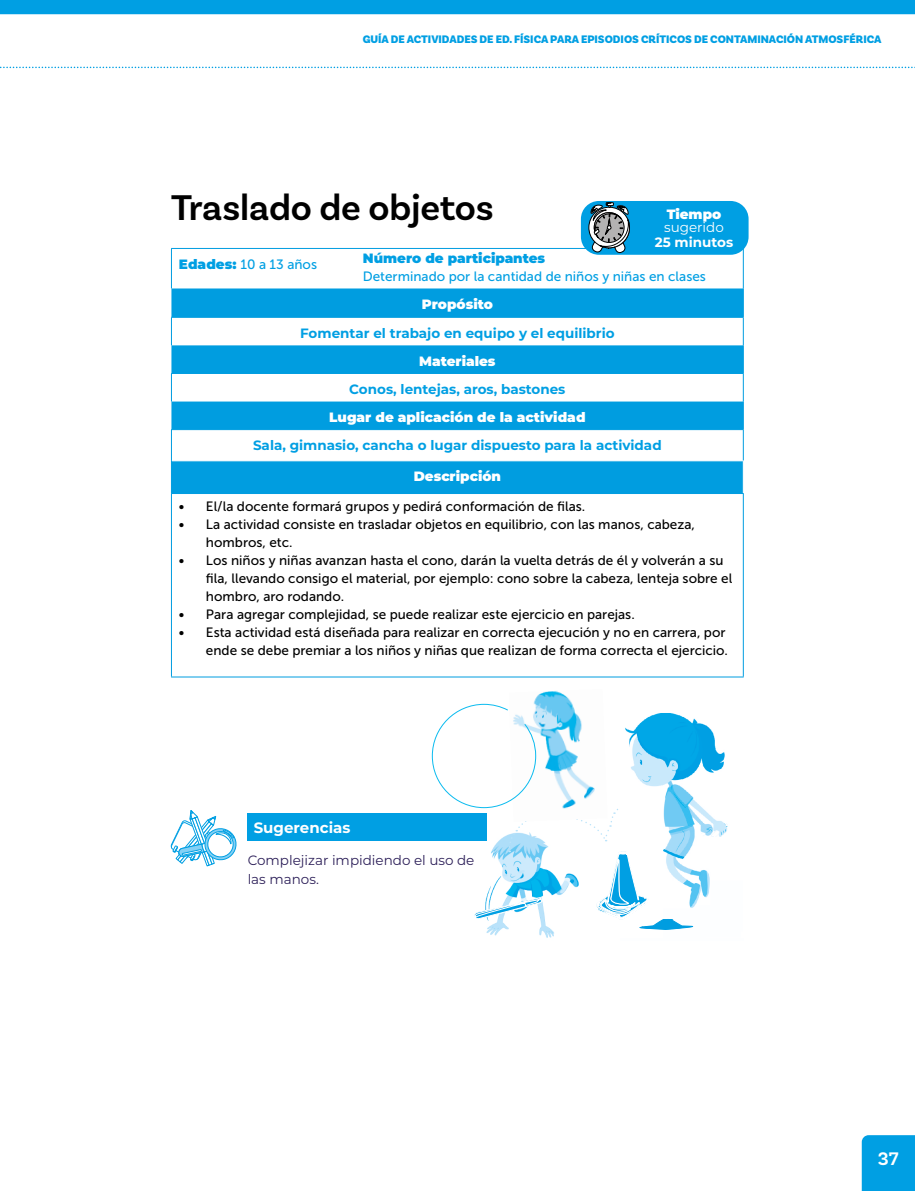
<style>
.page{position:relative;width:915px;height:1191px;background:#fff}
.page>*{position:absolute;margin:0;border:0;box-sizing:border-box;transform-origin:0 0}
.t1{font:600 37.5px "Basic Sans";letter-spacing:-.005em;color:#000}
.t2{font:600 19.05px "Basic Sans";color:#fff}
.t3{font:700 15px "Montserrat";color:#fff}
.t4{font:13.5px/18px "Museo Sans 500";color:#000}
.t5{font:700 13.5px "Montserrat";color:#009fe3}
.t6{font:900 13.5px "Montserrat";color:#fff}
.t7{font:13.5px "Museo Sans 500";color:#009fe3}
.t8{font:13.5px/19.5px "Montserrat";color:#2d2059}
.t9{font:900 13.5px "Montserrat";color:#009fe3}
.t10{font:700 13.5px "Montserrat";color:#fff}
.t11{font:13.5px "Montserrat";color:#fff}
.t12{font:900 11.4px "Basic Sans";color:#009fe3}
.s1{font-family:"Montserrat";font-weight:900}
</style>
<div class="page">
<svg style="left:0;top:67px;width:915px;height:1px"></svg>
<div style="left:861px;top:1135px;width:53px;height:56px;background:#009fe3"></div>
<div style="left:0;top:0;width:914px;height:14px;background:#009fe3"></div>
<img style="left:486px;top:929px;width:68px;height:9px">
<svg style="left:170px;top:810px;width:67px;height:56px"></svg>
<div style="left:247px;top:813px;width:239px;height:27px;background:#009fe3"></div>
<svg style="left:171px;top:288px;width:571px;height:205px;fill:#009de0"></svg>
<hr style="left:172px;top:460px;width:571px;height:1px;background:#fff">
<hr style="left:171px;top:249px;width:1px;height:39px;background:#009de0">
<hr style="left:171px;top:248px;width:572px;height:1px;background:#009de0">
<hr style="left:742px;top:249px;width:1px;height:39px;background:#009de0">
<svg style="left:171px;top:318px;width:1px;height:27px"></svg>
<hr style="left:171px;top:317px;width:572px;height:1px;background:#009de0">
<svg style="left:171px;top:374px;width:1px;height:27px"></svg>
<hr style="left:171px;top:373px;width:572px;height:1px;background:#009de0">
<svg style="left:742px;top:288px;width:1px;height:141px"></svg>
<hr style="left:171px;top:430px;width:1px;height:31px;background:#009de0">
<hr style="left:171px;top:429px;width:572px;height:1px;background:#009de0">
<hr style="left:742px;top:430px;width:1px;height:30px;background:#009de0">
<hr style="left:171px;top:461px;width:1px;height:32px;background:#009de0">
<hr style="left:171px;top:494px;width:1px;height:182px;background:#009de0">
<hr style="left:171px;top:493px;width:572px;height:1px;background:#009de0">
<hr style="left:742px;top:494px;width:1px;height:182px;background:#009de0">
<hr style="left:171px;top:676px;width:572px;height:1px;background:#009de0">
<img style="left:651px;top:718px;width:77px;height:212px">
<img style="left:533px;top:691px;width:39px;height:12px">
<svg style="left:431px;top:703px;width:263px;height:226px"></svg>
<div style="left:580px;top:201px;width:168px;height:54px;background:#009fe3;border-radius:18px"></div>
<div style="left:588px;top:207px;width:41px;height:41px;border:1px solid #000;border-radius:50%"></div>
<svg style="left:590px;top:201px;width:39px;height:53px"></svg>
<p class="t12" style="left:362px;top:32px;width:520px">GUÍA DE ACTIVIDADES DE ED. FÍSICA PARA EPISODIOS CRÍTICOS DE CONTAMINACIÓN ATMOSFÉRICA</p>
<h1 class="t1" style="left:171px;top:184px;width:324px">Traslado de objetos</h1>
<p class="t7" style="left:179px;top:257px;width:140px"><span class="s1">Edades:</span> 10 a 13 años</p>
<p class="t6" style="left:421px;top:294px;width:73px">Propósito</p>
<p class="t5" style="left:300px;top:323px;width:316px">Fomentar el trabajo en equipo y el equilibrio</p>
<p class="t6" style="left:419px;top:351px;width:78px">Materiales</p>
<p class="t5" style="left:349px;top:379px;width:217px">Conos, lentejas, aros, bastones</p>
<p class="t6" style="left:329px;top:407px;width:258px">Lugar de aplicación de la actividad</p>
<p class="t5" style="left:253px;top:436px;width:410px">Sala, gimnasio, cancha o lugar dispuesto para la actividad</p>
<p class="t6" style="left:413px;top:466px;width:89px">Descripción</p>
<p class="t4" style="left:179px;top:497px;width:408px">• El/la docente formará grupos y pedirá conformación de filas.</p>
<p class="t4" style="left:206px;top:515px;width:490px;text-indent:-27px">• La actividad consiste en trasladar objetos en equilibrio, con las manos, cabeza, hombros, etc.</p>
<p class="t4" style="left:206px;top:551px;width:527px;text-indent:-27px">• Los niños y niñas avanzan hasta el cono, darán la vuelta detrás de él y volverán a su fila, llevando consigo el material, por ejemplo: cono sobre la cabeza, lenteja sobre el hombro, aro rodando.</p>
<p class="t4" style="left:179px;top:605px;width:457px">• Para agregar complejidad, se puede realizar este ejercicio en parejas.</p>
<p class="t4" style="left:179px;top:623px;width:550px;text-align:right">• Esta actividad está diseñada para realizar en correcta ejecución y no en carrera, por ende se debe premiar a los niños y niñas que realizan de forma correcta el ejercicio.</p>
<p class="t6" style="left:666px;top:204px;width:56px">Tiempo</p>
<p class="t11" style="left:664px;top:218px;width:61px">sugerido</p>
<p class="t10" style="left:654px;top:233px;width:80px">25 minutos</p>
<p class="t9" style="left:362px;top:248px;width:184px">Número de participantes</p>
<p class="t7" style="left:362px;top:269px;width:344px">Determinado por la cantidad de niños y niñas en clases</p>
<p class="t3" style="left:254px;top:817px;width:98px">Sugerencias</p>
<p class="t8" style="left:247px;top:850px;width:228px">Complejizar impidiendo el uso de las manos.</p>
<h2 class="t2" style="left:877px;top:1147px;width:22px">37</h2>
</div>
